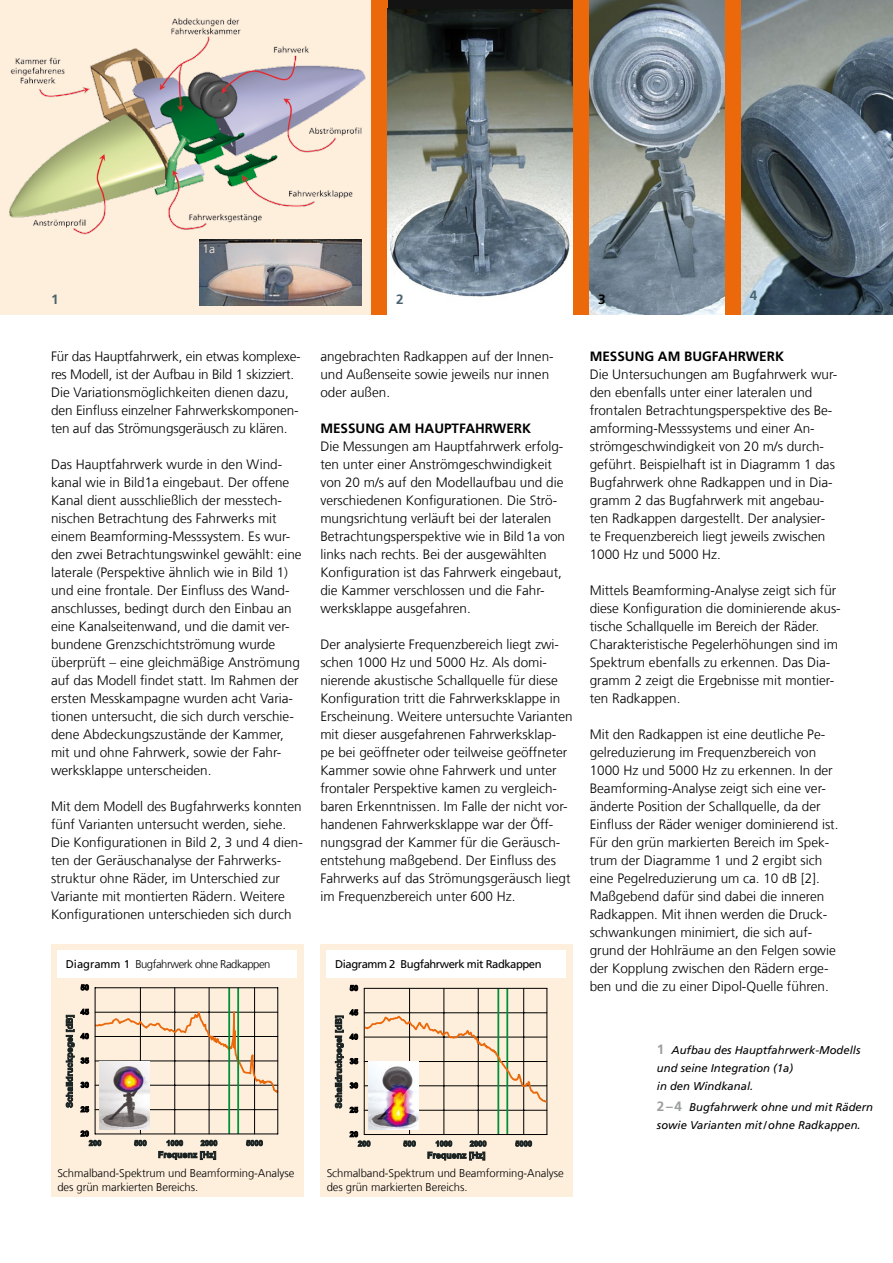
<style>
.page{position:relative;width:893px;height:1263px;background:#fff}
.page>*{position:absolute;margin:0;border:0;box-sizing:border-box;transform-origin:0 0}
.t1{font:300 13.5px/18px "Frutiger LT Com";color:#000}
.t2{font:700 13.5px "Frutiger LT Com";color:#000}
.t3{font:700 13.5px "Frutiger LT Com";color:#4b636e}
.t4{font:300 12px "Frutiger LT Com";color:#feefdd}
.t5{font:300 11.25px/13.5px "Frutiger LT Com";letter-spacing:-.005em;color:#000}
.t6{font:italic 11.25px/18px "Frutiger LT Com";color:#000}
.t7{font:300 11.25px "Frutiger LT Com";letter-spacing:-.04em;color:#000}
.t8{font:11.25px "Frutiger LT Com";letter-spacing:-.04em;color:#000}
.s1{font-weight:400}
.s2{font-weight:700;font-style:normal;font-size:13.5px;color:#9c9e9f}
</style>
<div class="page">
<div style="left:0;top:0;width:893px;height:315px;background:#eb690b"></div>
<div style="left:51px;top:944px;width:252px;height:252px;background:#feefdd"></div>
<div style="left:57px;top:950px;width:240px;height:27px;background:#fff"></div>
<svg style="left:65px;top:977px;width:215px;height:183px"></svg>
<div style="left:320px;top:944px;width:253px;height:252px;background:#feefdd"></div>
<div style="left:327px;top:950px;width:239px;height:27px;background:#fff"></div>
<hr style="left:523px;top:988px;width:1px;height:146px;background:#000">
<hr style="left:478px;top:988px;width:1px;height:146px;background:#000">
<hr style="left:444px;top:988px;width:1px;height:146px;background:#000">
<hr style="left:409px;top:988px;width:1px;height:146px;background:#000">
<hr style="left:506px;top:988px;width:2px;height:146px;background:#009037">
<hr style="left:497px;top:988px;width:2px;height:146px;background:#009037">
<hr style="left:364px;top:988px;width:1px;height:146px;background:#000">
<hr style="left:364px;top:988px;width:183px;height:1px;background:#000">
<hr style="left:546px;top:988px;width:1px;height:146px;background:#000">
<hr style="left:364px;top:1134px;width:183px;height:1px;background:#000">
<svg style="left:403px;top:1140px;width:13px;height:7px"></svg>
<svg style="left:515px;top:1140px;width:17px;height:7px"></svg>
<svg style="left:349px;top:1131px;width:22px;height:16px"></svg>
<svg style="left:349px;top:984px;width:9px;height:7px"></svg>
<svg style="left:427px;top:1140px;width:60px;height:21px"></svg>
<svg style="left:334px;top:1009px;width:214px;height:104px"></svg>
<div style="left:0;top:0;width:371px;height:315px;background:#feefdd"></div>
<img style="left:9px;top:18px;width:357px;height:217px">
<img style="left:590px;top:0;width:134px;height:315px">
<img style="left:741px;top:0;width:152px;height:315px">
<img style="left:388px;top:9px;width:185px;height:306px">
<div style="left:388px;top:0;width:185px;height:9px;background:#131313"></div>
<img style="left:100px;top:1062px;width:49px;height:68px">
<img style="left:369px;top:1062px;width:50px;height:68px">
<img style="left:200px;top:240px;width:161px;height:65px">
<p class="t4" style="left:202px;top:242px;width:14px">1a</p>
<p class="t3" style="left:51px;top:291px;width:9px">1</p>
<p class="t3" style="left:396px;top:291px;width:9px">2</p>
<p class="t2" style="left:598px;top:291px;width:9px">3</p>
<p class="t3" style="left:750px;top:287px;width:9px">4</p>
<p class="t1" style="left:51px;top:347px;width:251px">Für das Hauptfahrwerk, ein etwas komplexe&shy;res Modell, ist der Aufbau in Bild 1 skizziert.<br>Die Variationsmöglichkeiten dienen dazu, den Einfluss einzelner Fahrwerkskomponen&shy;ten auf das Strömungsgeräusch zu klären.</p>
<p class="t1" style="left:51px;top:455px;width:252px">Das Hauptfahrwerk wurde in den Wind&shy;kanal wie in Bild1a eingebaut. Der offene Kanal dient ausschließlich der messtech&shy;nischen Betrachtung des Fahrwerks mit einem Beamforming-Messsystem. Es wur&shy;den zwei Betrachtungswinkel gewählt: eine laterale (Perspektive ähnlich wie in Bild 1) und eine frontale. Der Einfluss des Wand&shy;anschlusses, bedingt durch den Einbau an eine Kanalseitenwand, und die damit ver&shy;bundene Grenzschichtströmung wurde überprüft – eine gleichmäßige Anströmung auf das Modell findet statt. Im Rahmen der ersten Messkampagne wurden acht Varia&shy;tionen untersucht, die sich durch verschie&shy;dene Abdeckungszustände der Kammer, mit und ohne Fahrwerk, sowie der Fahr&shy;werksklappe unterscheiden.</p>
<p class="t1" style="left:51px;top:797px;width:253px">Mit dem Modell des Bugfahrwerks konnten fünf Varianten untersucht werden, siehe.<br>Die Konfigurationen in Bild 2, 3 und 4 dien&shy;ten der Geräuschanalyse der Fahrwerks&shy;struktur ohne Räder, im Unterschied zur Variante mit montierten Rädern. Weitere Konfigurationen unterschieden sich durch</p>
<p class="t7" style="left:66px;top:958px;width:206px"><span class="s1">Diagramm 1</span> Bugfahrwerk ohne Radkappen</p>
<p class="t1" style="left:320px;top:347px;width:235px">angebrachten Radkappen auf der Innen&shy;und Außenseite sowie jeweils nur innen oder außen.</p>
<p class="t2" style="left:320px;top:420px;width:22px">MESSUN</p>
<p class="t2" style="left:375px;top:420px;width:60px">G AM HAUPTFAHRWERK</p>
<p class="t1" style="left:320px;top:437px;width:246px">Die Messungen am Hauptfahrwerk erfolg&shy;ten unter einer Anströmgeschwindigkeit von 20 m/s auf den Modellaufbau und die verschiedenen Konfigurationen. Die Strö&shy;mungsrichtung verläuft bei der lateralen Betrachtungsperspektive wie in Bild1a von links nach rechts. Bei der ausgewählten Konfiguration ist das Fahrwerk eingebaut, die Kammer verschlossen und die Fahr&shy;werksklappe ausgefahren.</p>
<p class="t1" style="left:320px;top:635px;width:254px">Der analysierte Frequenzbereich liegt zwi&shy;schen 1000 Hz und 5000 Hz. Als domi&shy;nierende akustische Schallquelle für diese Konfiguration tritt die Fahrwerksklappe in Erscheinung. Weitere untersuchte Varianten mit dieser ausgefahrenen Fahrwerksklap&shy;pe bei geöffneter oder teilweise geöffneter Kammer sowie ohne Fahrwerk und unter frontaler Perspektive kamen zu vergleich&shy;baren Erkenntnissen. Im Falle der nicht vor&shy;handenen Fahrwerksklappe war der Öff&shy;nungsgrad der Kammer für die Geräusch&shy;entstehung maßgebend. Der Einfluss des Fahrwerks auf das Strömungsgeräusch liegt im Frequenzbereich unter 600 Hz.</p>
<p class="t8" style="left:335px;top:957px;width:208px">Diagramm 2 Bugfahrwerk mit Radkappen</p>
<p class="t2" style="left:590px;top:348px;width:22px">MESSUN</p>
<p class="t2" style="left:644px;top:348px;width:78px">G AM BUGFAHRWERK</p>
<p class="t1" style="left:590px;top:365px;width:249px">Die Untersuchungen am Bugfahrwerk wur&shy;den ebenfalls unter einer lateralen und frontalen Betrachtungsperspektive des Be&shy;amforming-Messsystems und einer An&shy;strömgeschwindigkeit von 20 m/s durch&shy;geführt. Beispielhaft ist in Diagramm 1 das Bugfahrwerk ohne Radkappen und in Dia&shy;gramm 2 das Bugfahrwerk mit angebau&shy;ten Radkappen dargestellt. Der analysier&shy;te Frequenzbereich liegt jeweils zwischen 1000 Hz und 5000 Hz.</p>
<p class="t1" style="left:590px;top:581px;width:253px">Mittels Beamforming-Analyse zeigt sich für diese Konfiguration die dominierende akus&shy;tische Schallquelle im Bereich der Räder.<br>Charakteristische Pegelerhöhungen sind im Spektrum ebenfalls zu erkennen. Das Dia&shy;gramm 2 zeigt die Ergebnisse mit montier&shy;ten Radkappen.</p>
<p class="t1" style="left:590px;top:725px;width:250px">Mit den Radkappen ist eine deutliche Pe&shy;gelreduzierung im Frequenzbereich von 1000 Hz und 5000 Hz zu erkennen. In der Beamforming-Analyse zeigt sich eine ver&shy;änderte Position der Schallquelle, da der Einfluss der Räder weniger dominierend ist.<br>Für den grün markierten Bereich im Spek&shy;trum der Diagramme 1 und 2 ergibt sich eine Pegelreduzierung um ca. 10 dB [2].<br>Maßgebend dafür sind dabei die inneren Radkappen. Mit ihnen werden die Druck&shy;schwankungen minimiert, die sich auf&shy;grund der Hohlräume an den Felgen sowie der Kopplung zwischen den Rädern erge&shy;ben und die zu einer Dipol-Quelle führen.</p>
<p class="t5" style="left:57px;top:1167px;width:239px">Schmalband-Spektrum und Beamforming-Analyse des grün markierten Bereichs.</p>
<p class="t5" style="left:327px;top:1167px;width:239px">Schmalband-Spektrum und Beamforming-Analyse des grün markierten Bereichs.</p>
<p class="t6" style="left:657px;top:1041px;width:205px"><span class="s2">1</span> Aufbau des Hauptfahrwerk-Modells und seine Integration (1a)<br>in den Windkanal.</p>
<p class="t6" style="left:657px;top:1098px;width:218px"><span class="s2">2–4</span> Bugfahrwerk ohne und mit Rädern sowie Varianten mit/ohne Radkappen.</p>
</div>
